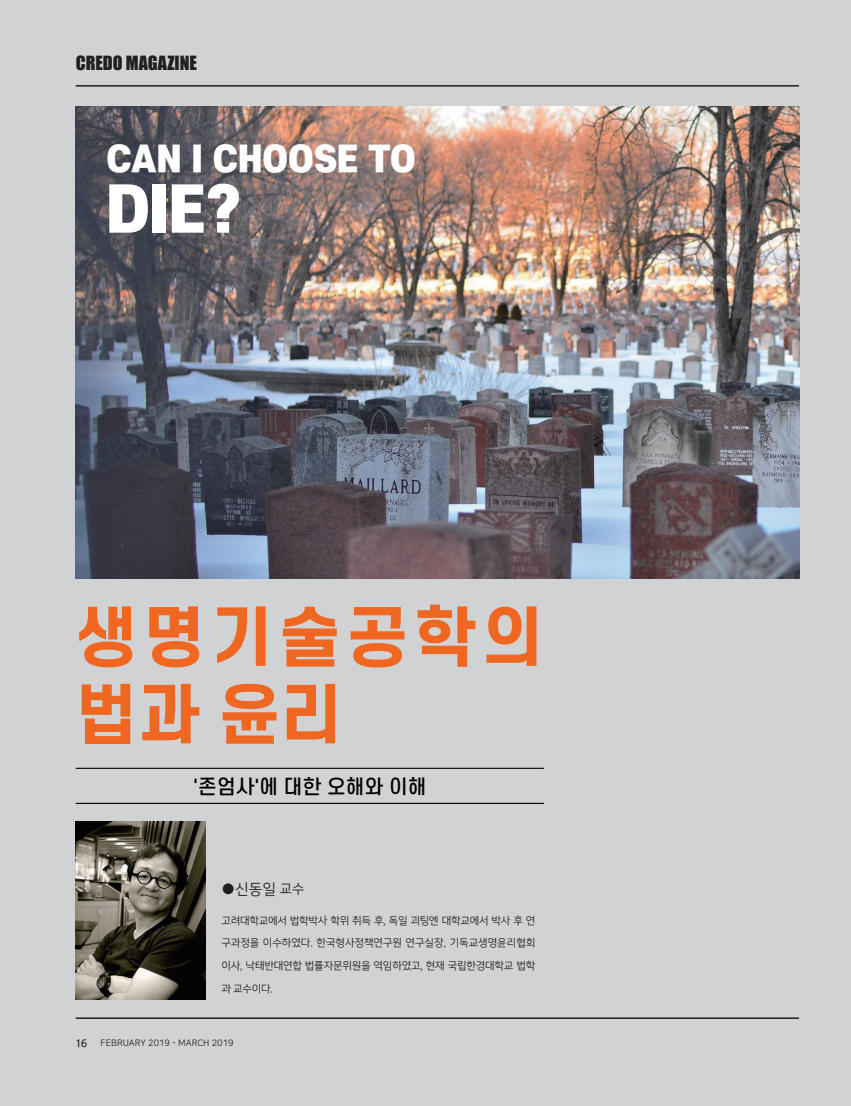
<style>
.page{position:relative;width:851px;height:1106px;background:#fff}
.page>*{position:absolute;margin:0;border:0;box-sizing:border-box;transform-origin:0 0}
.t1{font:800 64.5px/77.4px "S Core Dream 7";letter-spacing:.09em;color:#f06722}
.t2{font:900 60px "S Core Dream 9";color:#fff}
.t3{font:900 34.5px "S Core Dream 9";color:#fff}
.t4{font:500 19.5px "S Core Dream 5";color:#000}
.t5{font:18px "Impact";color:#231f20}
.t6{font:15px "Nanum Square R";color:#231f20}
.t7{font:10.5px/22.5px "Nanum Square R";letter-spacing:-.02em;color:#231f20;text-align:justify}
.t8{font:10.5px "KBI Zgo M";color:#231f20}
.t9{font:9px "Nanum Square Round R";color:#231f20}
.s1{font-size:13.5px}
</style>
<div class="page">
<div style="left:0;top:0;width:850px;height:1106px;background:#d1d2d4"></div>
<hr style="left:76px;top:1017px;width:722px;height:2px;background:#231f20">
<hr style="left:76px;top:85px;width:722px;height:2px;background:#231f20">
<hr style="left:76px;top:767px;width:468px;height:2px;background:#000">
<hr style="left:76px;top:802px;width:468px;height:2px;background:#000">
<img style="left:76px;top:106px;width:722px;height:472px">
<img style="left:76px;top:821px;width:130px;height:178px">
<h3 class="t5" style="left:76px;top:48px;width:123px">CREDO MAGAZINE</h3>
<h3 class="t3" style="left:106px;top:134px;width:311px">CAN I CHOOSE TO</h3>
<h2 class="t2" style="left:106px;top:166px;width:137px">DIE?</h2>
<h1 class="t1" style="left:76px;top:596px;width:469px">생명기술공학의 법과 윤리</h1>
<h3 class="t4" style="left:193px;top:772px;width:235px">'존엄사'에 대한 오해와 이해</h3>
<h3 class="t6" style="left:221px;top:881px;width:84px">●신동일 <span class="s1">교수</span></h3>
<p class="t7" style="left:221px;top:909px;width:315px">고려대학교에서 법학박사 학위 취득 후, 독일 괴팅엔 대학교에서 박사 후 연 구과정을 이수하였다. 한국형사정책연구원 연구실장, 기독교생명윤리협회 이사, 낙태반대연합 법률자문위원을 역임하였고, 현재 국립한경대학교 법학 과 교수이다.</p>
<p class="t8" style="left:76px;top:1035px;width:13px">16</p>
<p class="t9" style="left:101px;top:1038px;width:134px">FEBRUARY 2019 - MARCH 2019</p>
</div>
